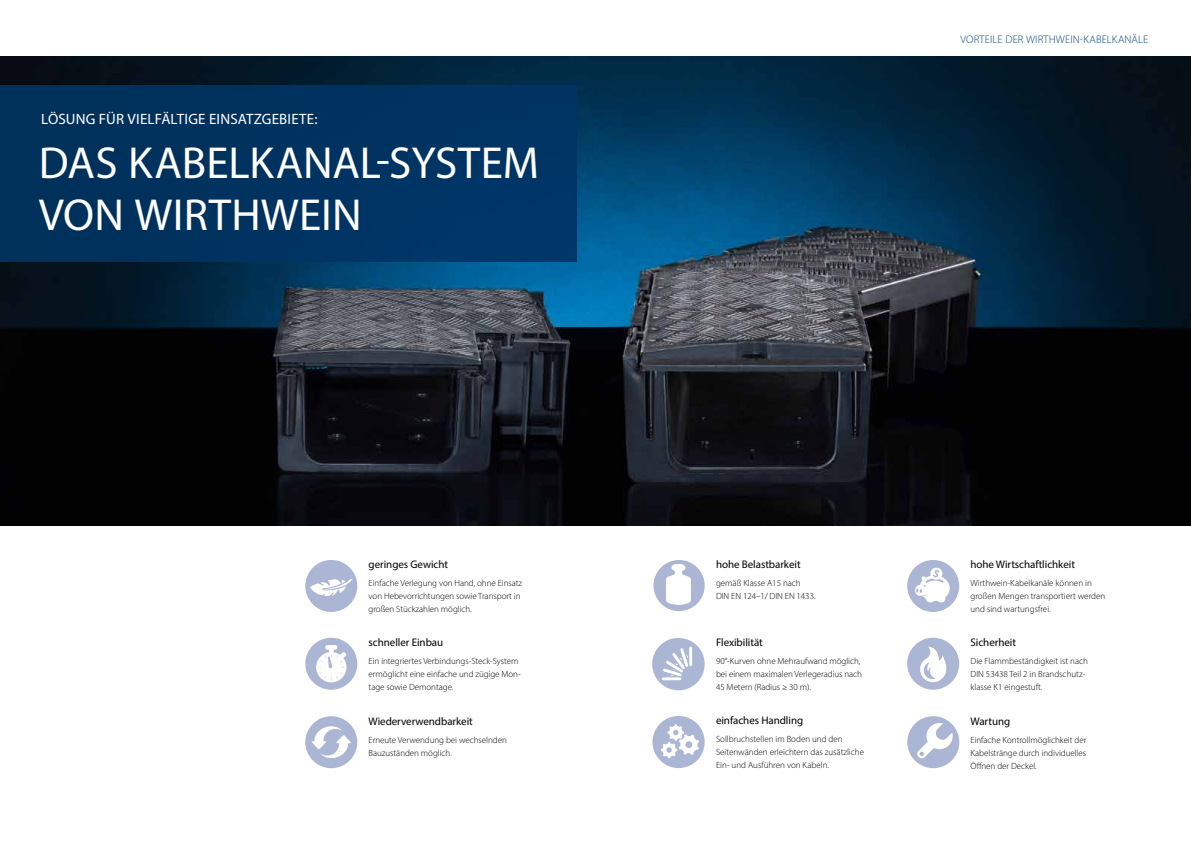
<style>
.page{position:relative;width:1191px;height:842px;background:#fff}
.page>*{position:absolute;margin:0;border:0;box-sizing:border-box;transform-origin:0 0}
.t1{font:45px/52px "Myriad Pro";letter-spacing:.005em;color:#fff}
.t2{font:15px "Myriad Pro";letter-spacing:.01em;color:#fff}
.t3{font:11px "Myriad Pro";letter-spacing:-.005em;color:#000}
.t4{font:300 11px "Myriad Pro";letter-spacing:.01em;color:#004177}
.t5{font:300 9px/13px "Myriad Pro";letter-spacing:-.005em;color:#000}
</style>
<div class="page">
<img style="left:0;top:57px;width:1191px;height:468px">
<div style="left:653px;top:560px;width:51px;height:51px;background:#abb6d5;border-radius:50%"></div>
<svg style="left:666px;top:564px;width:24px;height:40px"></svg>
<div style="left:652px;top:716px;width:52px;height:52px;background:#abb6d5;border-radius:50%"></div>
<svg style="left:661px;top:724px;width:38px;height:34px"></svg>
<div style="left:305px;top:638px;width:52px;height:52px;background:#abb6d5;border-radius:50%"></div>
<div style="left:316px;top:652px;width:30px;height:30px;background:#fff;border-radius:50%"></div>
<svg style="left:318px;top:645px;width:28px;height:35px"></svg>
<div style="left:305px;top:560px;width:52px;height:52px;background:#abb6d5;border-radius:50%"></div>
<svg style="left:310px;top:579px;width:43px;height:17px"></svg>
<div style="left:305px;top:716px;width:52px;height:52px;background:#abb6d5;border-radius:50%"></div>
<svg style="left:311px;top:721px;width:40px;height:42px"></svg>
<div style="left:907px;top:638px;width:52px;height:52px;background:#abb6d5;border-radius:50%"></div>
<svg style="left:920px;top:646px;width:26px;height:36px"></svg>
<div style="left:907px;top:716px;width:52px;height:52px;background:#abb6d5;border-radius:50%"></div>
<svg style="left:917px;top:723px;width:35px;height:36px"></svg>
<div style="left:907px;top:560px;width:52px;height:52px;background:#abb6d5;border-radius:50%"></div>
<svg style="left:915px;top:567px;width:34px;height:35px"></svg>
<div style="left:652px;top:638px;width:52px;height:52px;background:#abb6d5;border-radius:50%"></div>
<svg style="left:662px;top:646px;width:31px;height:35px"></svg>
<div style="left:0;top:85px;width:577px;height:176px;background:#003260"></div>
<h2 class="t2" style="left:41px;top:110px;width:278px">LÖSUNG FÜR VIELFÄLTIGE EINSATZGEBIETE:</h2>
<h1 class="t1" style="left:39px;top:136px;width:502px">DAS KABELKANAL-SYSTEM<br>VON WIRTHWEIN</h1>
<p class="t3" style="left:369px;top:558px;width:81px">geringes Gewicht</p>
<p class="t5" style="left:369px;top:577px;width:155px">Einfache Verlegung von Hand, ohne Einsatz von Hebevorrichtungen sowie Transport in großen Stückzahlen möglich.</p>
<p class="t3" style="left:369px;top:635px;width:76px">schneller Einbau</p>
<p class="t5" style="left:369px;top:654px;width:154px">Ein integriertes Verbindungs-Steck-System ermöglicht eine einfache und zügige Mon&shy;tage sowie Demontage.</p>
<p class="t3" style="left:369px;top:714px;width:106px">Wiederverwendbarkeit</p>
<p class="t5" style="left:369px;top:733px;width:140px">Erneute Verwendung bei wechselnden<br>Bauzuständen möglich.</p>
<p class="t4" style="left:960px;top:32px;width:189px">VORTEILE DER WIRTHWEIN-KABELKANÄLE</p>
<p class="t3" style="left:716px;top:558px;width:86px">hohe Belastbarkeit</p>
<p class="t5" style="left:716px;top:577px;width:101px">gemäß Klasse A15 nach<br>DIN EN 124–1/ DIN EN 1433.</p>
<p class="t3" style="left:716px;top:635px;width:48px">Flexibilität</p>
<p class="t5" style="left:716px;top:654px;width:148px">90°-Kurven ohne Mehraufwand möglich, bei einem maximalen Verlegeradius nach<br>45 Metern (Radius ≥ 30 m).</p>
<p class="t3" style="left:716px;top:714px;width:89px">einfaches Handling</p>
<p class="t5" style="left:716px;top:733px;width:150px">Sollbruchstellen im Boden und den<br>Seitenwänden erleichtern das zusätzliche<br>Ein- und Ausführen von Kabeln.</p>
<p class="t3" style="left:970px;top:558px;width:106px">hohe Wirtschaftlichkeit</p>
<p class="t5" style="left:970px;top:577px;width:136px">Wirthwein-Kabelkanäle können in großen Mengen transportiert werden und sind wartungsfrei.</p>
<p class="t3" style="left:970px;top:635px;width:47px">Sicherheit</p>
<p class="t5" style="left:970px;top:654px;width:119px">Die Flammbeständigkeit ist nach<br>DIN 53438 Teil 2 in Brandschutz&shy;klasse K1 eingestuft.</p>
<p class="t3" style="left:970px;top:714px;width:41px">Wartung</p>
<p class="t5" style="left:970px;top:733px;width:117px;text-align:justify">Einfache Kontrollmöglichkeit der Kabelstränge durch individuelles Öffnen der Deckel.</p>
</div>
